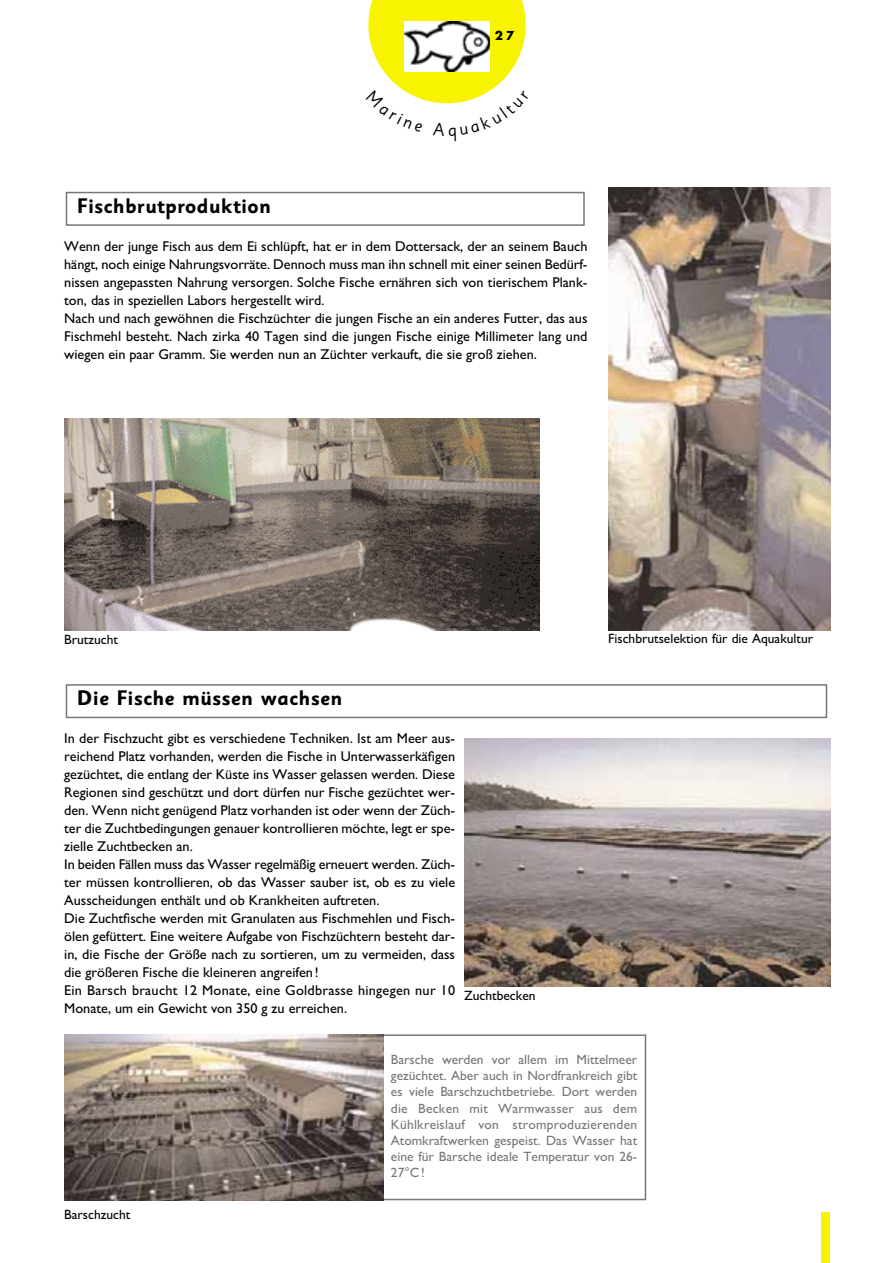
<style>
.page{position:relative;width:893px;height:1263px;background:#fff}
.page>*{position:absolute;margin:0;border:0;box-sizing:border-box;transform-origin:0 0}
.t1{font:700 21px "Sassoon Sans";color:#000}
.t2{font:14.25px/18px "M Gill Sans";color:#000}
.t3{font:13.5px/16.2px "M Gill Sans";color:#777;text-align:justify}
.t4{font:13.5px "M Gill Sans";color:#000}
.t5{font:700 12px "Futura";color:#000}
</style>
<div class="page">
<div style="left:66px;top:192px;width:518px;height:34px;border:2px solid #777"></div>
<div style="left:821px;top:1212px;width:9px;height:51px;background:#f8f400"></div>
<div style="left:382px;top:1034px;width:264px;height:166px;border:2px solid #777"></div>
<img style="left:608px;top:187px;width:222px;height:443px">
<img style="left:65px;top:1035px;width:318px;height:165px">
<img style="left:64px;top:419px;width:475px;height:211px">
<div style="left:66px;top:684px;width:761px;height:34px;border:2px solid #777"></div>
<img style="left:464px;top:738px;width:366px;height:248px">
<svg style="left:368px;top:0;width:158px;height:104px"></svg>
<p class="t5" style="left:494px;top:31px;width:21px">2 7</p>
<h1 class="t1" style="left:77px;top:198px;width:196px">Fischbrutproduktion</h1>
<p class="t2" style="left:64px;top:238px;width:525px">Wenn der junge Fisch aus dem Ei schlüpft, hat er in dem Dottersack, der an seinem Bauch hängt, noch einige Nahrungsvorräte. Dennoch muss man ihn schnell mit einer seinen Bedürf&shy;nissen angepassten Nahrung versorgen. Solche Fische ernähren sich von tierischem Plank&shy;ton, das in speziellen Labors hergestellt wird.<br>Nach und nach gewöhnen die Fischzüchter die jungen Fische an ein anderes Futter, das aus Fischmehl besteht. Nach zirka 40 Tagen sind die jungen Fische einige Millimeter lang und wiegen ein paar Gramm. Sie werden nun an Züchter verkauft, die sie groß ziehen.</p>
<p class="t4" style="left:64px;top:634px;width:55px">Brutzucht</p>
<p class="t4" style="left:608px;top:634px;width:206px">Fischbrutselektion für die Aquakultur</p>
<h1 class="t1" style="left:77px;top:690px;width:267px">Die Fische müssen wachsen</h1>
<p class="t2" style="left:64px;top:731px;width:392px">In der Fischzucht gibt es verschiedene Techniken. Ist am Meer aus&shy;reichend Platz vorhanden, werden die Fische in Unterwasserkäfigen gezüchtet, die entlang der Küste ins Wasser gelassen werden. Diese Regionen sind geschützt und dort dürfen nur Fische gezüchtet wer&shy;den. Wenn nicht genügend Platz vorhanden ist oder wenn der Züch&shy;ter die Zuchtbedingungen genauer kontrollieren möchte, legt er spe&shy;zielle Zuchtbecken an.<br>In beiden Fällen muss das Wasser regelmäßig erneuert werden. Züch&shy;ter müssen kontrollieren, ob das Wasser sauber ist, ob es zu viele Ausscheidungen enthält und ob Krankheiten auftreten.<br>Die Zuchtfische werden mit Granulaten aus Fischmehlen und Fisch&shy;ölen gefüttert. Eine weitere Aufgabe von Fischzüchtern besteht dar&shy;in, die Fische der Größe nach zu sortieren, um zu vermeiden, dass die größeren Fische die kleineren angreifen!<br>Ein Barsch braucht 12 Monate, eine Goldbrasse hingegen nur 10<br>Monate, um ein Gewicht von 350 g zu erreichen.</p>
<p class="t4" style="left:464px;top:991px;width:73px">Zuchtbecken</p>
<p class="t4" style="left:64px;top:1209px;width:68px">Barschzucht</p>
<p class="t3" style="left:391px;top:1053px;width:248px">Barsche werden vor allem im Mittelmeer gezüchtet. Aber auch in Nordfrankreich gibt es viele Barschzuchtbetriebe. Dort werden die Becken mit Warmwasser aus dem Kühlkreislauf von stromproduzierenden Atomkraftwerken gespeist. Das Wasser hat eine für Barsche ideale Temperatur von 26- 27°C!</p>
</div>
